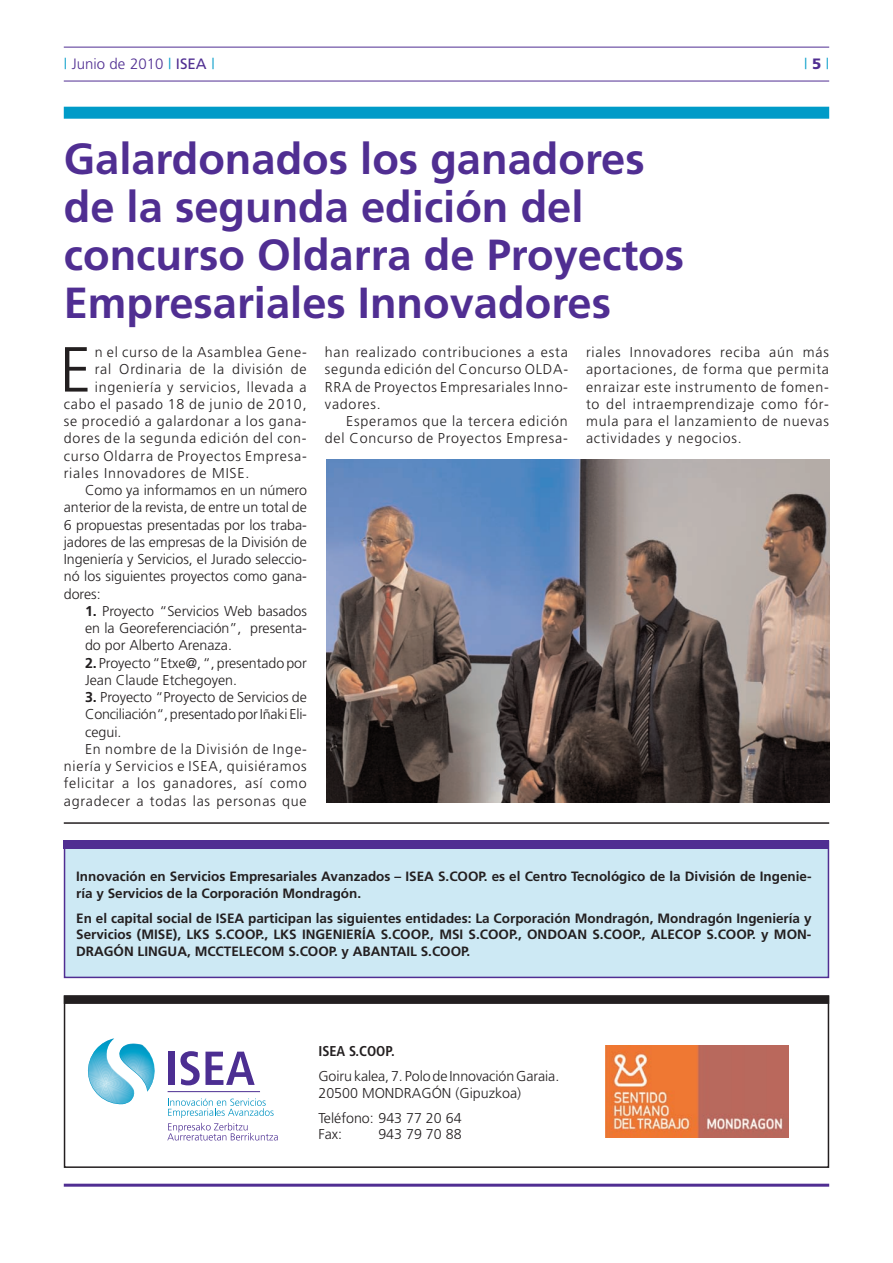
<style>
.page{position:relative;width:893px;height:1263px;background:#fff}
.page>*{position:absolute;margin:0;border:0;box-sizing:border-box;transform-origin:0 0}
.t1{font:300 63.6px "Frutiger";color:#231f20}
.t2{font:700 43.5px/48px "Frutiger";color:#502e92}
.t3{font:300 15px "Frutiger";color:#502e92}
.t4{font:300 15px "Frutiger";color:#009bc8}
.t5{font:300 14.25px/17.2px "Frutiger";letter-spacing:.04em;color:#231f20;text-align:justify}
.t6{font:300 14.25px/16.5px "Frutiger";color:#231f20}
.t7{font:300 14.25px/16.5px "Frutiger";letter-spacing:-.005em;color:#231f20}
.t8{font:300 14.25px "Frutiger";letter-spacing:-.015em;color:#231f20}
.t9{font:700 condensed 14.25px "Frutiger";color:#231f20}
.t10{font:700 13.5px/16.5px "Frutiger";color:#231f20}
.s1{color:#009bc8}
.s2{font-weight:400}
.s3{font-weight:900;color:#502e92}
.s4{font-weight:700}
</style>
<div class="page">
<hr style="left:64px;top:81px;width:765px;height:1px;background:#502e92">
<hr style="left:64px;top:47px;width:765px;height:1px;background:#502e92">
<hr style="left:64px;top:1184px;width:765px;height:3px;background:#502e92">
<div style="left:65px;top:841px;width:763px;height:136px;background:#cde9f4"></div>
<div style="left:64px;top:840px;width:765px;height:138px;border:2px solid #502e92"></div>
<div style="left:64px;top:840px;width:765px;height:9px;background:#502e92"></div>
<div style="left:64px;top:995px;width:765px;height:173px;border:2px solid #231f20"></div>
<div style="left:65px;top:997px;width:763px;height:5px;background:#231f20"></div>
<div style="left:64px;top:995px;width:765px;height:9px;border:2px solid #231f20"></div>
<div style="left:168px;top:1052px;width:7px;height:33px;background:#4c2e92"></div>
<svg style="left:180px;top:1051px;width:75px;height:34px"></svg>
<svg style="left:167px;top:1098px;width:111px;height:42px"></svg>
<hr style="left:168px;top:1091px;width:92px;height:1px;background:#4c2e92">
<svg style="left:88px;top:1038px;width:67px;height:66px"></svg>
<img style="left:606px;top:1045px;width:182px;height:93px">
<div style="left:64px;top:107px;width:765px;height:12px;background:#009bc8"></div>
<hr style="left:64px;top:822px;width:765px;height:2px;background:#231f20">
<img style="left:326px;top:459px;width:503px;height:343px">
<p class="t3" style="left:64px;top:58px;width:152px"><span class="s1">|</span> Junio de 2010 <span class="s1">|</span> <span class="s2">ISEA</span> <span class="s1">|</span></p>
<p class="t4" style="left:804px;top:58px;width:27px">| <span class="s3">5</span> |</p>
<h2 class="t2" style="left:64px;top:138px;width:622px">Galardonados los ganadores de la segunda edición del concurso Oldarra de Proyectos<br>Empresariales Innovadores</h2>
<h1 class="t1" style="left:60px;top:344px;width:33px">E</h1>
<p class="t5" style="left:95px;top:345px;width:214px">n el curso de la Asamblea Gene-</p>
<p class="t5" style="left:325px;top:345px;width:245px">han realizado contribuciones a esta segunda edición del Concurso OLDA-RRA de Proyectos Empresariales Inno&shy;vadores.</p>
<p class="t5" style="left:325px;top:414px;width:244px;text-align:right">Esperamos que la tercera edición del Concurso de Proyectos Empresa-</p>
<p class="t5" style="left:586px;top:345px;width:244px">riales Innovadores reciba aún más aportaciones, de forma que permita enraizar este instrumento de fomen&shy;to del intraemprendizaje como fór&shy;mula para el lanzamiento de nuevas actividades y negocios.</p>
<p class="t5" style="left:95px;top:362px;width:213px">ral Ordinaria de la división de</p>
<p class="t5" style="left:95px;top:379px;width:213px">ingeniería y servicios, llevada a</p>
<p class="t5" style="left:64px;top:396px;width:244px">cabo el pasado 18 de junio de 2010,</p>
<p class="t5" style="left:64px;top:414px;width:244px">se procedió a galardonar a los gana-</p>
<p class="t5" style="left:64px;top:431px;width:244px">dores de la segunda edición del con-</p>
<p class="t5" style="left:64px;top:448px;width:244px">curso Oldarra de Proyectos Empresa-</p>
<p class="t5" style="left:64px;top:465px;width:187px">riales Innovadores de MISE.</p>
<p class="t6" style="left:85px;top:483px;width:223px">Como ya informamos en un número</p>
<p class="t6" style="left:64px;top:500px;width:245px">anterior de la revista, de entre un total de</p>
<p class="t6" style="left:64px;top:517px;width:245px">6 propuestas presentadas por los traba-</p>
<p class="t6" style="left:64px;top:535px;width:245px">jadores de las empresas de la División de</p>
<p class="t6" style="left:64px;top:552px;width:245px">Ingeniería y Servicios, el Jurado seleccio-</p>
<p class="t6" style="left:64px;top:569px;width:245px">nó los siguientes proyectos como gana-</p>
<p class="t5" style="left:64px;top:586px;width:38px">dores:</p>
<p class="t5" style="left:85px;top:603px;width:223px"><span class="s4">1.</span> Proyecto “Servicios Web basados en la Georeferenciación”, presenta&shy;do por Alberto Arenaza.</p>
<p class="t6" style="left:85px;top:655px;width:223px;line-height:17.2px"><span class="s4">2.</span> Proyecto “Etxe@, “, presentado por<br>Jean Claude Etchegoyen.</p>
<p class="t6" style="left:85px;top:690px;width:223px"><span class="s4">3.</span> Proyecto “Proyecto de Servicios de</p>
<p class="t8" style="left:85px;top:709px;width:223px">Conciliación“, presentado por Iñaki Eli-</p>
<p class="t5" style="left:85px;top:724px;width:38px">cegui.</p>
<p class="t5" style="left:85px;top:741px;width:223px">En nombre de la División de Inge-</p>
<p class="t5" style="left:64px;top:759px;width:244px">niería y Servicios e ISEA, quisiéramos</p>
<p class="t5" style="left:64px;top:776px;width:244px">felicitar a los ganadores, así como</p>
<p class="t5" style="left:64px;top:793px;width:244px">agradecer a todas las personas que</p>
<p class="t10" style="left:76px;top:869px;width:737px">Innovación en Servicios Empresariales Avanzados – ISEA S.COOP. es el Centro Tecnológico de la División de Ingenie&shy;ría y Servicios de la Corporación Mondragón.</p>
<p class="t10" style="left:76px;top:911px;width:737px;text-align:justify">En el capital social de ISEA participan las siguientes entidades: La Corporación Mondragón, Mondragón Ingeniería y Servicios (MISE), LKS S.COOP., LKS INGENIERÍA S.COOP., MSI S.COOP., ONDOAN S.COOP., ALECOP S.COOP. y MON-DRAGÓN LINGUA, MCCTELECOM S.COOP. y ABANTAIL S.COOP.</p>
<p class="t9" style="left:318px;top:1046px;width:78px">ISEA S.COOP.</p>
<p class="t7" style="left:318px;top:1069px;width:242px">Goiru kalea, 7. Polo de Innovación Garaia.<br>20500 MONDRAGÓN (Gipuzkoa)</p>
<p class="t6" style="left:318px;top:1111px;width:145px">Teléfono: 943 77 20 64<br>Fax:</p>
<p class="t5" style="left:378px;top:1127px;width:85px">943 79 70 88</p>
</div>
